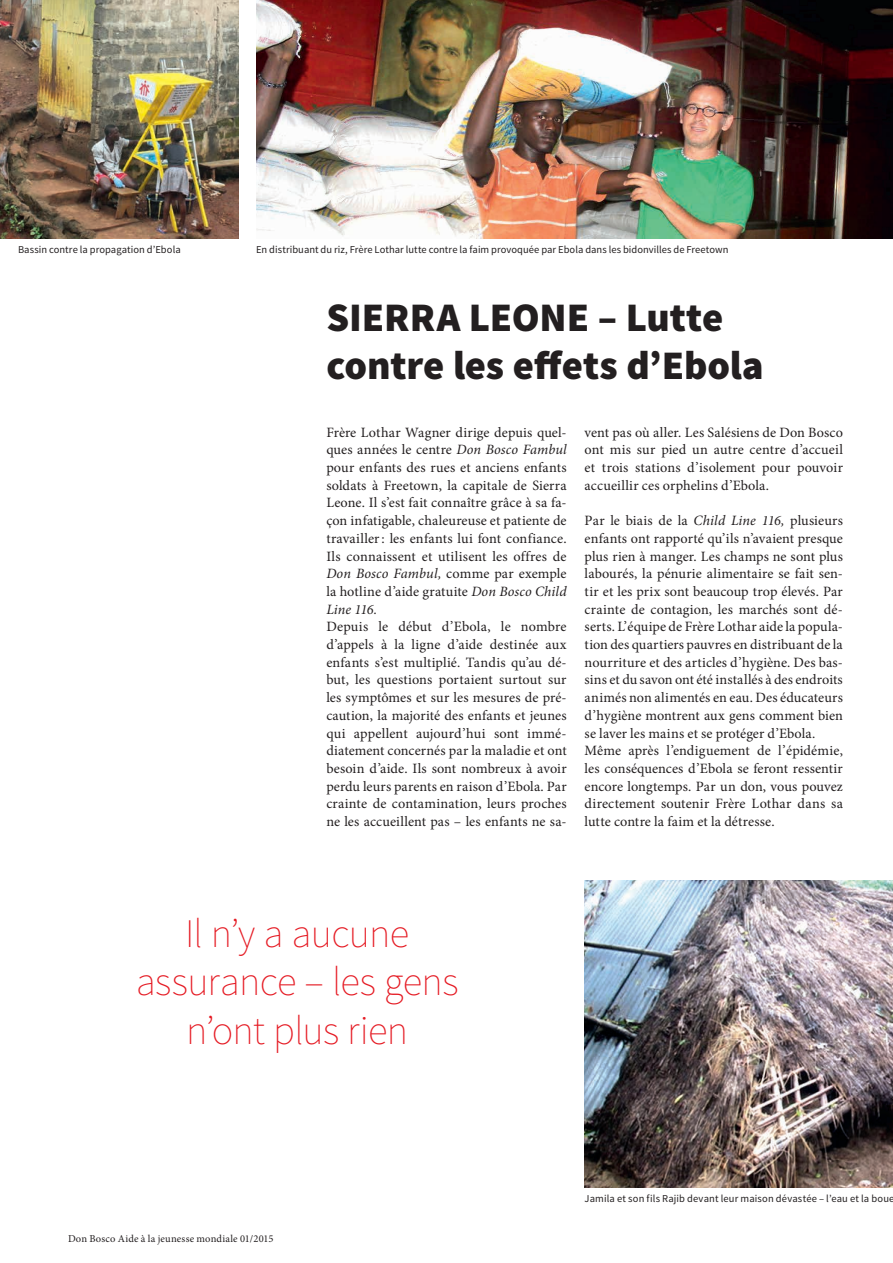
<style>
.page{position:relative;width:893px;height:1263px;background:#fff}
.page>*{position:absolute;margin:0;border:0;box-sizing:border-box;transform-origin:0 0}
.t1{font:200 40.5px/48.6px "Source Sans Pro";letter-spacing:-.015em;color:#e51a23;text-align:center}
.t2{font:900 40.5px/48.6px "Source Sans Pro";letter-spacing:-.005em;color:#231f20}
.t3{font:14.25px/17.7px "Minion Pro";letter-spacing:.005em;color:#231f20;text-align:justify}
.t4{font:10.5px "Source Sans Pro";letter-spacing:.005em;color:#231f20}
.t5{font:10.5px "Minion Pro";letter-spacing:.015em;color:#231f20}
.s1{font-style:italic}
</style>
<div class="page">
<img style="left:0;top:0;width:238px;height:238px">
<img style="left:256px;top:0;width:637px;height:238px">
<img style="left:585px;top:880px;width:308px;height:307px">
<p class="t4" style="left:18px;top:243px;width:164px">Bassin contre la propagation d’Ebola</p>
<p class="t4" style="left:256px;top:243px;width:474px">En distribuant du riz, Frère Lothar lutte contre la faim provoquée par Ebola dans les bidonvilles de Freetown</p>
<h1 class="t2" style="left:326px;top:295px;width:439px">SIERRA LEONE – Lutte contre les effets d’Ebola</h1>
<p class="t3" style="left:326px;top:423px;width:242px">Frère Lothar Wagner dirige depuis quel&shy;ques années le centre <span class="s1">Don Bosco Fambul </span>pour enfants des rues et anciens enfants soldats à Freetown, la capitale de Sierra Leone. Il s’est fait connaître grâce à sa fa&shy;çon infatigable, chaleureuse et patiente de travailler: les enfants lui font confiance.<br>Ils connaissent et utilisent les offres de <span class="s1">Don Bosco Fambul,</span> comme par exemple la hotline d’aide gratuite <span class="s1">Don Bosco Child Line 116.</span></p>
<p class="t3" style="left:326px;top:618px;width:242px">Depuis le début d’Ebola, le nombre d’appels à la ligne d’aide destinée aux enfants s’est multiplié. Tandis qu’au dé&shy;but, les questions portaient surtout sur les symptômes et sur les mesures de pré&shy;caution, la majorité des enfants et jeunes qui appellent aujourd’hui sont immé&shy;diatement concernés par la maladie et ont besoin d’aide. Ils sont nombreux à avoir perdu leurs parents en raison d’Ebola. Par crainte de contamination, leurs proches ne les accueillent pas – les enfants ne sa-</p>
<p class="t3" style="left:585px;top:423px;width:260px">vent pas où aller. Les Salésiens de Don Bosco ont mis sur pied un autre centre d’accueil et trois stations d’isolement pour pouvoir accueillir ces orphelins d’Ebola.</p>
<p class="t3" style="left:585px;top:512px;width:260px;text-align:left">Par le biais de la <span class="s1">Child Line 116,</span> plusieurs enfants ont rapporté qu’ils n’avaient presque plus rien à manger. Les champs ne sont plus labourés, la pénurie alimentaire se fait sen&shy;tir et les prix sont beaucoup trop élevés. Par crainte de contagion, les marchés sont dé&shy;serts. L’équipe de Frère Lothar aide la popula&shy;tion des quartiers pauvres en distribuant de la nourriture et des articles d’hygiène. Des bas&shy;sins et du savon ont été installés à des endroits animés non alimentés en eau. Des éducateurs d’hygiène montrent aux gens comment bien se laver les mains et se protéger d’Ebola.<br>Même après l’endiguement de l’épidémie, les conséquences d’Ebola se feront ressentir encore longtemps. Par un don, vous pouvez directement soutenir Frère Lothar dans sa lutte contre la faim et la détresse.</p>
<h1 class="t1" style="left:136px;top:909px;width:324px">Il n’y a aucune assurance – les gens n’ont plus rien</h1>
<p class="t5" style="left:68px;top:1231px;width:207px">Don Bosco Aide à la jeunesse mondiale 01/2015</p>
<p class="t4" style="left:585px;top:1192px;width:311px">Jamila et son fils Rajib devant leur maison dévastée – l’eau et la boue</p>
</div>
